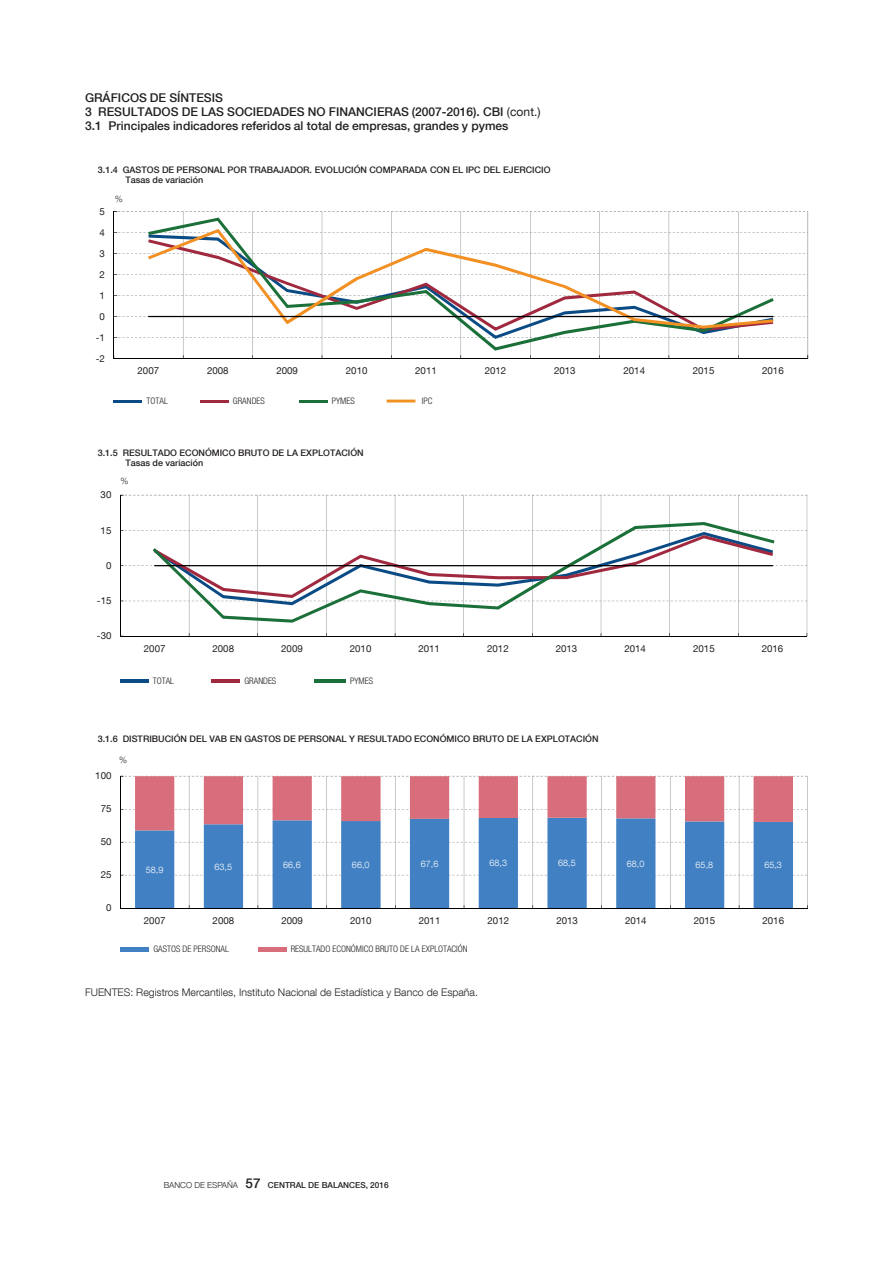
<style>
.page{position:relative;width:893px;height:1263px;background:#fff}
.page>*{position:absolute;margin:0;border:0;box-sizing:border-box;transform-origin:0 0}
.t1{font:500 12px/14.4px "Bd E Neue Helvetica";color:#231f20}
.t2{font:300 10.5px "Bd E Neue Helvetica";color:#231f20}
.t3{font:9.75px "Bd E Neue Helvetica";color:#231f20}
.t4{font:500 9px/10.8px "Bd E Neue Helvetica";color:#231f20}
.t5{font:300 condensed 9px "Bd E Neue Helvetica";color:#231f20}
.t6{font:300 9px "Bd E Neue Helvetica";letter-spacing:.005em;color:#fff}
.t7{font:300 9px "Bd E Neue Helvetica";color:#231f20}
.t8{font:500 8.25px "Bd E Neue Helvetica";color:#231f20}
.s1{font-weight:400}
.s2{font-weight:300}
.s3{font-size:13.5px}
</style>
<div class="page">
<svg style="left:121px;top:495px;width:686px;height:106px"></svg>
<hr style="left:189px;top:495px;width:1px;height:141px;background:#9a9d9e">
<hr style="left:257px;top:495px;width:1px;height:141px;background:#9a9d9e">
<hr style="left:326px;top:495px;width:1px;height:141px;background:#9a9d9e">
<hr style="left:395px;top:495px;width:1px;height:141px;background:#9a9d9e">
<hr style="left:463px;top:495px;width:1px;height:141px;background:#9a9d9e">
<hr style="left:532px;top:495px;width:1px;height:141px;background:#9a9d9e">
<hr style="left:601px;top:495px;width:1px;height:141px;background:#9a9d9e">
<hr style="left:669px;top:495px;width:1px;height:141px;background:#9a9d9e">
<hr style="left:738px;top:495px;width:1px;height:141px;background:#9a9d9e">
<hr style="left:807px;top:495px;width:1px;height:141px;background:#9a9d9e">
<hr style="left:120px;top:495px;width:1px;height:141px;background:#000001">
<hr style="left:120px;top:636px;width:687px;height:1px;background:#000001">
<svg style="left:153px;top:522px;width:621px;height:101px"></svg>
<hr style="left:154px;top:565px;width:619px;height:1px;background:#000001">
<hr style="left:120px;top:680px;width:28px;height:3px;background:#0a4b85">
<hr style="left:211px;top:680px;width:29px;height:3px;background:#a0293f">
<hr style="left:314px;top:680px;width:32px;height:3px;background:#1b6f38">
<svg style="left:117px;top:211px;width:688px;height:127px"></svg>
<hr style="left:183px;top:211px;width:1px;height:148px;background:#9a9d9e">
<hr style="left:252px;top:211px;width:1px;height:148px;background:#9a9d9e">
<hr style="left:322px;top:211px;width:1px;height:148px;background:#9a9d9e">
<hr style="left:391px;top:211px;width:1px;height:148px;background:#9a9d9e">
<hr style="left:460px;top:211px;width:1px;height:148px;background:#9a9d9e">
<hr style="left:530px;top:211px;width:1px;height:148px;background:#9a9d9e">
<hr style="left:599px;top:211px;width:1px;height:148px;background:#9a9d9e">
<hr style="left:669px;top:211px;width:1px;height:148px;background:#9a9d9e">
<hr style="left:738px;top:211px;width:1px;height:148px;background:#9a9d9e">
<hr style="left:807px;top:211px;width:1px;height:148px;background:#9a9d9e">
<hr style="left:114px;top:211px;width:1px;height:148px;background:#000001">
<hr style="left:114px;top:358px;width:694px;height:1px;background:#000001">
<svg style="left:148px;top:218px;width:626px;height:133px"></svg>
<svg style="left:148px;top:229px;width:625px;height:99px"></svg>
<hr style="left:148px;top:316px;width:626px;height:1px;background:#000001">
<hr style="left:113px;top:400px;width:29px;height:2px;background:#0a4b85">
<hr style="left:200px;top:400px;width:28px;height:2px;background:#a0293f">
<hr style="left:299px;top:400px;width:28px;height:2px;background:#1b6f38">
<svg style="left:387px;top:400px;width:28px;height:2px"></svg>
<hr style="left:807px;top:776px;width:1px;height:132px;background:#9a9d9e">
<svg style="left:135px;top:830px;width:658px;height:78px;fill:#4180c2"></svg>
<svg style="left:135px;top:776px;width:658px;height:54px"></svg>
<hr style="left:120px;top:776px;width:1px;height:132px;background:#000001">
<hr style="left:120px;top:908px;width:688px;height:1px;background:#000001">
<hr style="left:120px;top:947px;width:29px;height:4px;background:#4180c2">
<hr style="left:258px;top:947px;width:28px;height:4px;background:#d86e7b">
<p class="t1" style="left:85px;top:90px;width:457px">GRÁFICOS DE SÍNTESIS<br>3 RESULTADOS DE LAS SOCIEDADES NO FINANCIERAS (2007-2016). CBI <span class="s1">(cont.)<br></span>3.1 Principales indicadores referidos al total de empresas, grandes y pymes</p>
<p class="t4" style="left:125px;top:164px;width:427px;text-indent:-28px">3.1.4 GASTOS DE PERSONAL POR TRABAJADOR. EVOLUCIÓN COMPARADA CON EL IPC DEL EJERCICIO<br>Tasas de variación</p>
<p class="t7" style="left:115px;top:193px;width:10px">%</p>
<p class="t3" style="left:100px;top:205px;width:7px">5</p>
<p class="t3" style="left:100px;top:226px;width:7px">4</p>
<p class="t3" style="left:100px;top:247px;width:7px">3</p>
<p class="t3" style="left:100px;top:268px;width:7px">2</p>
<p class="t3" style="left:100px;top:289px;width:7px">1</p>
<p class="t3" style="left:100px;top:310px;width:7px">0</p>
<p class="t3" style="left:96px;top:331px;width:11px">-1</p>
<p class="t3" style="left:96px;top:352px;width:11px">-2</p>
<p class="t3" style="left:138px;top:364px;width:23px">2007</p>
<p class="t3" style="left:207px;top:364px;width:23px">2008</p>
<p class="t3" style="left:276px;top:364px;width:23px">2009</p>
<p class="t3" style="left:346px;top:364px;width:23px">2010</p>
<p class="t3" style="left:415px;top:364px;width:23px">2011</p>
<p class="t3" style="left:485px;top:364px;width:23px">2012</p>
<p class="t3" style="left:554px;top:364px;width:23px">2013</p>
<p class="t3" style="left:623px;top:364px;width:23px">2014</p>
<p class="t3" style="left:693px;top:364px;width:23px">2015</p>
<p class="t3" style="left:762px;top:364px;width:23px">2016</p>
<p class="t5" style="left:147px;top:396px;width:23px">TOTAL</p>
<p class="t5" style="left:233px;top:396px;width:33px">GRANDES</p>
<p class="t5" style="left:332px;top:396px;width:24px">PYMES</p>
<p class="t5" style="left:422px;top:396px;width:12px">IPC</p>
<p class="t4" style="left:125px;top:447px;width:240px;text-indent:-28px">3.1.5 RESULTADO ECONÓMICO BRUTO DE LA EXPLOTACIÓN<br>Tasas de variación</p>
<p class="t7" style="left:120px;top:475px;width:10px">%</p>
<p class="t3" style="left:101px;top:489px;width:12px">30</p>
<p class="t3" style="left:101px;top:524px;width:12px">15</p>
<p class="t3" style="left:106px;top:559px;width:7px">0</p>
<p class="t3" style="left:97px;top:595px;width:16px">-15</p>
<p class="t3" style="left:97px;top:630px;width:16px">-30</p>
<p class="t3" style="left:144px;top:642px;width:23px">2007</p>
<p class="t3" style="left:212px;top:642px;width:23px">2008</p>
<p class="t3" style="left:281px;top:642px;width:23px">2009</p>
<p class="t3" style="left:350px;top:642px;width:23px">2010</p>
<p class="t3" style="left:418px;top:642px;width:23px">2011</p>
<p class="t3" style="left:487px;top:642px;width:23px">2012</p>
<p class="t3" style="left:556px;top:642px;width:23px">2013</p>
<p class="t3" style="left:624px;top:642px;width:23px">2014</p>
<p class="t3" style="left:693px;top:642px;width:23px">2015</p>
<p class="t3" style="left:762px;top:642px;width:23px">2016</p>
<p class="t5" style="left:153px;top:676px;width:23px">TOTAL</p>
<p class="t5" style="left:244px;top:676px;width:33px">GRANDES</p>
<p class="t5" style="left:350px;top:676px;width:24px">PYMES</p>
<p class="t4" style="left:98px;top:733px;width:502px">3.1.6 DISTRIBUCIÓN DEL VAB EN GASTOS DE PERSONAL Y RESULTADO ECONÓMICO BRUTO DE LA EXPLOTACIÓN</p>
<p class="t7" style="left:119px;top:754px;width:10px">%</p>
<p class="t3" style="left:95px;top:770px;width:18px">100</p>
<p class="t3" style="left:101px;top:803px;width:12px">75</p>
<p class="t3" style="left:101px;top:836px;width:12px">50</p>
<p class="t3" style="left:101px;top:869px;width:12px">25</p>
<p class="t3" style="left:106px;top:902px;width:7px">0</p>
<p class="t6" style="left:146px;top:864px;width:19px">58,9</p>
<p class="t6" style="left:214px;top:861px;width:19px">63,5</p>
<p class="t6" style="left:283px;top:859px;width:19px">66,6</p>
<p class="t6" style="left:352px;top:859px;width:19px">66,0</p>
<p class="t6" style="left:421px;top:858px;width:19px">67,6</p>
<p class="t6" style="left:489px;top:858px;width:19px">68,3</p>
<p class="t6" style="left:558px;top:858px;width:19px">68,5</p>
<p class="t6" style="left:627px;top:858px;width:19px">68,0</p>
<p class="t6" style="left:696px;top:859px;width:19px">65,8</p>
<p class="t6" style="left:764px;top:860px;width:19px">65,3</p>
<p class="t3" style="left:144px;top:914px;width:23px">2007</p>
<p class="t3" style="left:213px;top:914px;width:23px">2008</p>
<p class="t3" style="left:281px;top:914px;width:23px">2009</p>
<p class="t3" style="left:350px;top:914px;width:23px">2010</p>
<p class="t3" style="left:419px;top:914px;width:23px">2011</p>
<p class="t3" style="left:488px;top:914px;width:23px">2012</p>
<p class="t3" style="left:556px;top:914px;width:23px">2013</p>
<p class="t3" style="left:625px;top:914px;width:23px">2014</p>
<p class="t3" style="left:694px;top:914px;width:23px">2015</p>
<p class="t3" style="left:762px;top:914px;width:23px">2016</p>
<p class="t5" style="left:153px;top:944px;width:77px">GASTOS DE PERSONAL</p>
<p class="t5" style="left:291px;top:944px;width:178px">RESULTADO ECONÓMICO BRUTO DE LA EXPLOTACIÓN</p>
<p class="t2" style="left:85px;top:986px;width:394px">FUENTES: Registros Mercantiles, Instituto Nacional de Estadística y Banco de España.</p>
<p class="t8" style="left:164px;top:1179px;width:226px"><span class="s2">BANCO DE ESPAÑA</span> <span class="s3">57</span> CENTRAL DE BALANCES, 2016</p>
</div>
